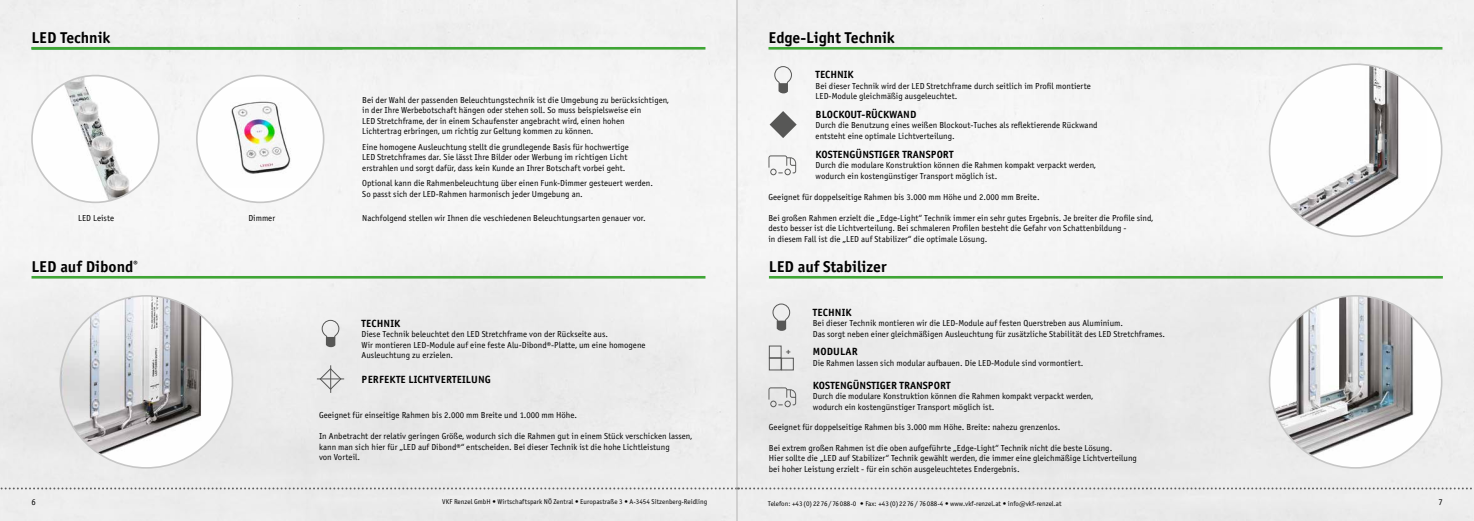
<style>
.page{position:relative;width:1474px;height:521px;background:#fff}
.page>*{position:absolute;margin:0;border:0;box-sizing:border-box;transform-origin:0 0}
.t1{font:15.75px "Officina Sans Bold ITC";color:#000}
.t2{font:10.5px "Officina Sans Bold ITC";color:#000}
.t3{font:700 9.1px "Officina Sans ITC Pro";color:#575756}
.t4{font:8.75px/10.5px "Officina Sans Book ITC";color:#000}
.t5{font:7px "Officina Sans Book ITC";color:#000}
</style>
<div class="page">
<div style="left:0;top:0;width:1473px;height:521px;background:#f0f0f0"></div>
<svg style="left:0;top:487px;width:1474px;height:2px;background:#c2c2c2"></svg>
<svg style="left:768px;top:155px;width:28px;height:20px"></svg>
<svg style="left:768px;top:387px;width:28px;height:20px"></svg>
<hr style="left:736px;top:0;width:1px;height:521px;background:#b3b2b2">
<div style="left:1269px;top:64px;width:172px;height:172px;background:#fff;border-radius:50%"></div>
<img style="left:1269px;top:64px;width:156px;height:171px">
<hr style="left:769px;top:276px;width:673px;height:3px;background:#3fa535">
<svg style="left:772px;top:303px;width:18px;height:28px"></svg>
<div style="left:769px;top:358px;width:12px;height:12px;border:1px solid #575756"></div>
<div style="left:769px;top:346px;width:12px;height:12px;border:1px solid #575756"></div>
<div style="left:781px;top:358px;width:12px;height:12px;border:1px solid #575756"></div>
<img style="left:1269px;top:296px;width:172px;height:172px;border-radius:86px">
<hr style="left:768px;top:47px;width:674px;height:3px;background:#3fa535">
<svg style="left:774px;top:66px;width:18px;height:27px"></svg>
<svg style="left:769px;top:111px;width:27px;height:27px"></svg>
<hr style="left:32px;top:276px;width:673px;height:3px;background:#3fa535">
<img style="left:60px;top:296px;width:172px;height:172px;border-radius:86px">
<svg style="left:321px;top:320px;width:18px;height:27px"></svg>
<svg style="left:317px;top:365px;width:27px;height:28px"></svg>
<div style="left:197px;top:76px;width:127px;height:126px;background:#fff;border-radius:50%"></div>
<img style="left:197px;top:88px;width:127px;height:99px">
<img style="left:32px;top:76px;width:127px;height:126px;border-radius:63px">
<hr style="left:32px;top:47px;width:673px;height:3px;background:#3fa535">
<h1 class="t1" style="left:32px;top:28px;width:80px">LED Technik</h1>
<p class="t4" style="left:362px;top:94px;width:308px">Bei der Wahl der passenden Beleuchtungstechnik ist die Umgebung zu berücksichtigen, in der Ihre Werbebotschaft hängen oder stehen soll. So muss beispielsweise ein<br>LED Stretchframe, der in einem Schaufenster angebracht wird, einen hohen<br>Lichtertrag erbringen, um richtig zur Geltung kommen zu können.</p>
<p class="t4" style="left:362px;top:141px;width:268px">Eine homogene Ausleuchtung stellt die grundlegende Basis für hochwertige<br>LED Stretchframes dar. Sie lässt Ihre Bilder oder Werbung im richtigen Licht erstrahlen und sorgt dafür, dass kein Kunde an Ihrer Botschaft vorbei geht.</p>
<p class="t4" style="left:362px;top:178px;width:292px">Optional kann die Rahmenbeleuchtung über einen Funk-Dimmer gesteuert werden.<br>So passt sich der LED-Rahmen harmonisch jeder Umgebung an.</p>
<p class="t4" style="left:78px;top:213px;width:38px">LED Leiste</p>
<p class="t4" style="left:248px;top:213px;width:28px">Dimmer</p>
<p class="t4" style="left:362px;top:213px;width:285px">Nachfolgend stellen wir Ihnen die veschiedenen Beleuchtungsarten genauer vor.</p>
<h1 class="t1" style="left:32px;top:257px;width:108px">LED auf Dibond<sup>®</sup></h1>
<p class="t2" style="left:361px;top:317px;width:40px">TECHNIK</p>
<p class="t4" style="left:361px;top:329px;width:285px">Diese Technik beleuchtet den LED Stretchframe von der Rückseite aus.<br>Wir montieren LED-Module auf eine feste Alu-Dibond®-Platte, um eine homogene<br>Ausleuchtung zu erzielen.</p>
<p class="t2" style="left:361px;top:373px;width:131px">PERFEKTE LICHTVERTEILUNG</p>
<p class="t4" style="left:319px;top:410px;width:259px">Geeignet für einseitige Rahmen bis 2.000 mm Breite und 1.000 mm Höhe.</p>
<p class="t4" style="left:319px;top:431px;width:374px">In Anbetracht der relativ geringen Größe, wodurch sich die Rahmen gut in einem Stück verschicken lassen, kann man sich hier für „LED auf Dibond®“ entscheiden. Bei dieser Technik ist die hohe Lichtleistung<br>von Vorteil.</p>
<h1 class="t1" style="left:768px;top:28px;width:128px">Edge-Light Technik</h1>
<p class="t2" style="left:815px;top:68px;width:40px">TECHNIK</p>
<p class="t4" style="left:815px;top:81px;width:277px">Bei dieser Technik wird der LED Stretchframe durch seitlich im Profil montierte<br>LED-Module gleichmäßig ausgeleuchtet.</p>
<p class="t2" style="left:815px;top:108px;width:102px">BLOCKOUT-RÜCKWAND</p>
<p class="t4" style="left:815px;top:120px;width:283px">Durch die Benutzung eines weißen Blockout-Tuches als reflektierende Rückwand entsteht eine optimale Lichtverteilung.</p>
<p class="t2" style="left:815px;top:148px;width:139px">KOSTENGÜNSTIGER TRANSPORT</p>
<p class="t4" style="left:815px;top:160px;width:282px">Durch die modulare Konstruktion können die Rahmen kompakt verpackt werden, wodurch ein kostengünstiger Transport möglich ist.</p>
<p class="t4" style="left:768px;top:192px;width:272px">Geeignet für doppelseitige Rahmen bis 3.000 mm Höhe und 2.000 mm Breite.</p>
<p class="t4" style="left:768px;top:213px;width:386px">Bei großen Rahmen erzielt die „Edge-Light“ Technik immer ein sehr gutes Ergebnis. Je breiter die Profile sind, desto besser ist die Lichtverteilung. Bei schmaleren Profilen besteht die Gefahr von Schattenbildung -<br>in diesem Fall ist die „LED auf Stabilizer“ die optimale Lösung.</p>
<h1 class="t1" style="left:769px;top:257px;width:119px">LED auf Stabilizer</h1>
<p class="t2" style="left:813px;top:306px;width:40px">TECHNIK</p>
<p class="t4" style="left:812px;top:318px;width:354px">Bei dieser Technik montieren wir die LED-Module auf festen Querstreben aus Aluminium.<br>Das sorgt neben einer gleichmäßigen Ausleuchtung für zusätzliche Stabilität des LED Stretchframes.</p>
<p class="t2" style="left:813px;top:345px;width:46px">MODULAR</p>
<p class="t4" style="left:812px;top:358px;width:272px">Die Rahmen lassen sich modular aufbauen. Die LED-Module sind vormontiert.</p>
<p class="t3" style="left:786px;top:346px;width:6px">+</p>
<p class="t2" style="left:812px;top:378px;width:139px">KOSTENGÜNSTIGER TRANSPORT</p>
<p class="t4" style="left:812px;top:391px;width:282px">Durch die modulare Konstruktion können die Rahmen kompakt verpackt werden, wodurch ein kostengünstiger Transport möglich ist.</p>
<p class="t4" style="left:769px;top:422px;width:293px">Geeignet für doppelseitige Rahmen bis 3.000 mm Höhe. Breite: nahezu grenzenlos.</p>
<p class="t4" style="left:769px;top:443px;width:369px">Bei extrem großen Rahmen ist die oben aufgeführte „Edge-Light“ Technik nicht die beste Lösung.<br>Hier sollte die „LED auf Stabilizer“ Technik gewählt werden, die immer eine gleichmäßige Lichtverteilung bei hoher Leistung erzielt - für ein schön ausgeleuchtetes Endergebnis.</p>
<p class="t4" style="left:31px;top:497px;width:6px">6</p>
<p class="t5" style="left:442px;top:497px;width:266px">VKF Renzel GmbH • Wirtschaftspark NÖ Zentral • Europastraße 3 • A-3454 Sitzenberg-Reidling</p>
<p class="t4" style="left:1438px;top:497px;width:6px">7</p>
<p class="t5" style="left:767px;top:499px;width:295px">Telefon: +43(0) 2276/ 76088-0 • Fax: +43(0) 2276/ 76 088-4 • www.vkf-renzel.at • info@vkf-renzel.at</p>
</div>
